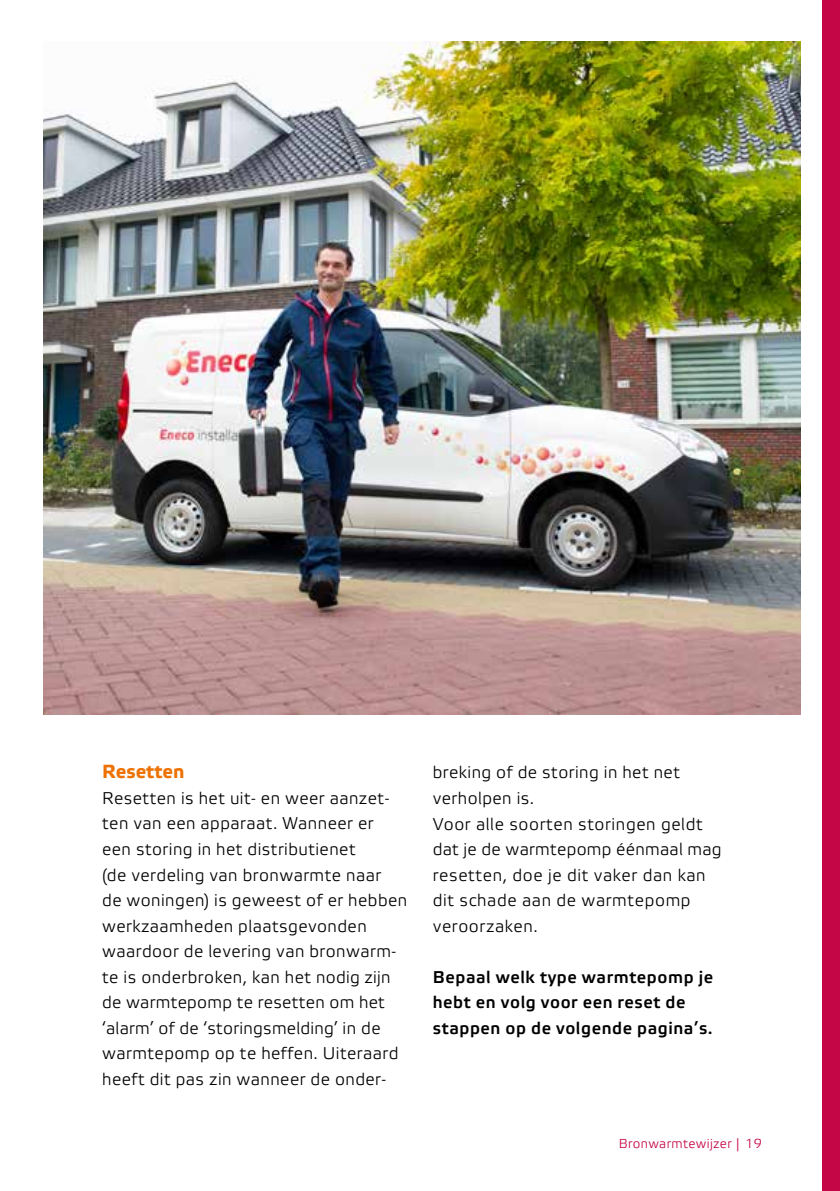
<style>
.page{position:relative;width:840px;height:1191px;background:#fff}
.page>*{position:absolute;margin:0;border:0;box-sizing:border-box;transform-origin:0 0}
.t1{font:700 19px "Etelka Text Pro";color:#ee7203}
.t2{font:17px/25.6px "Etelka Light Pro";letter-spacing:.025em;color:#000}
.t3{font:700 17px/25.6px "Etelka Light Pro";letter-spacing:.035em;color:#000}
.t4{font:13px "Etelka Light Pro";letter-spacing:.025em;color:#c40646}
</style>
<div class="page">
<div style="left:822px;top:0;width:17px;height:1191px;background:#c40646"></div>
<img style="left:44px;top:41px;width:755px;height:673px">
<p class="t1" style="left:102px;top:761px;width:84px">Resetten</p>
<p class="t2" style="left:102px;top:786px;width:306px">Resetten is het uit- en weer aanzet&shy;ten van een apparaat. Wanneer er<br>een storing in het distributienet<br>(de verdeling van bronwarmte naar<br>de woningen) is geweest of er hebben werkzaamheden plaatsgevonden waardoor de levering van bronwarm&shy;te is onderbroken, kan het nodig zijn de warmtepomp te resetten om het ‘alarm’ of de ‘storingsmelding’ in de warmtepomp op te heffen. Uiteraard heeft dit pas zin wanneer de onder-</p>
<p class="t2" style="left:432px;top:761px;width:290px">breking of de storing in het net verholpen is.<br>Voor alle soorten storingen geldt dat je de warmtepomp éénmaal mag resetten, doe je dit vaker dan kan dit schade aan de warmtepomp veroorzaken.</p>
<p class="t3" style="left:432px;top:965px;width:282px">Bepaal welk type warmtepomp je hebt en volg voor een reset de stappen op de volgende pagina’s.</p>
<p class="t4" style="left:618px;top:1137px;width:144px">Bronwarmtewijzer | 19</p>
</div>
